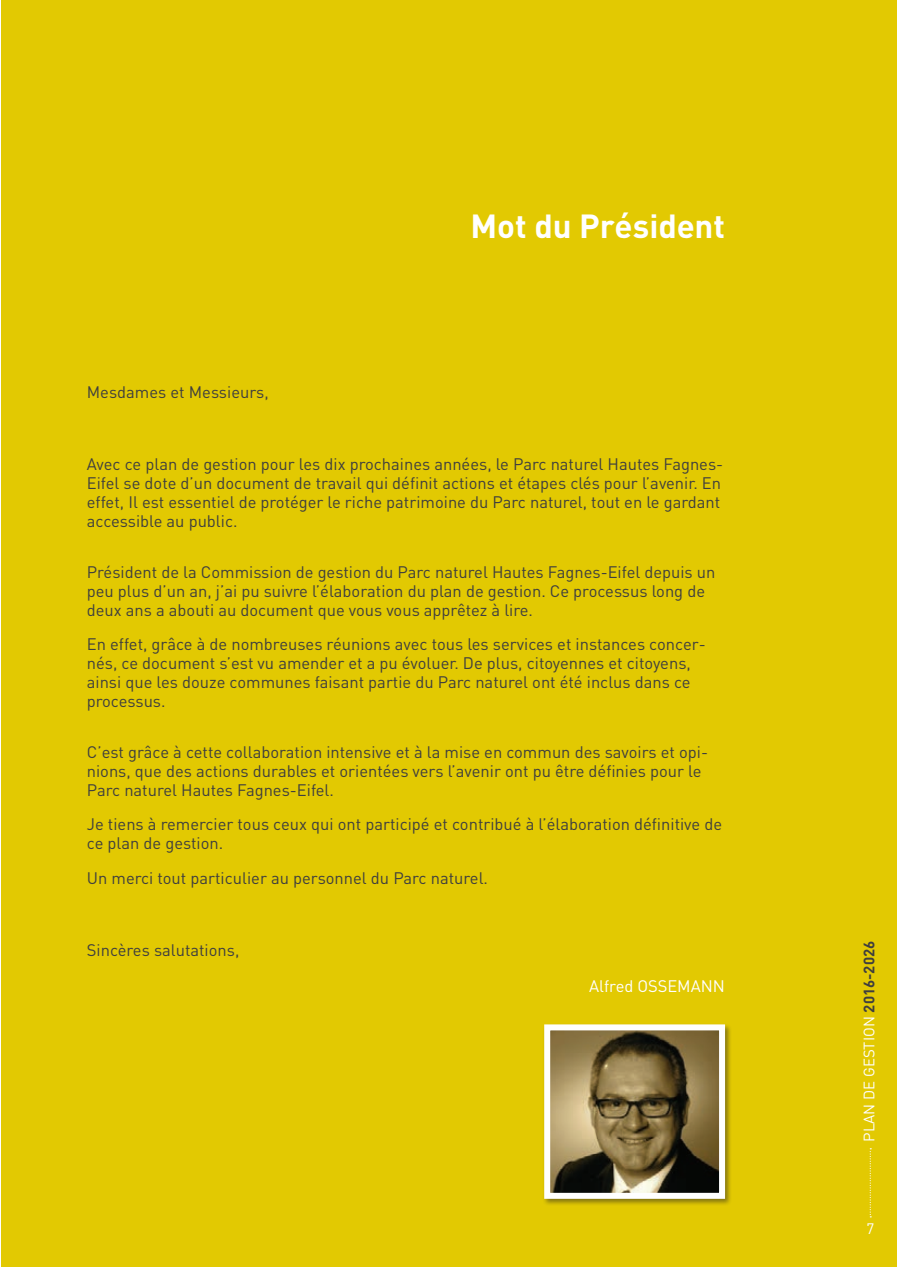
<style>
.page{position:relative;width:897px;height:1267px;background:#fff}
.page>*{position:absolute;margin:0;border:0;box-sizing:border-box;transform-origin:0 0}
.t1{font:700 33px "DIN Pro";letter-spacing:-.005em;color:#fff}
.t2{font:16.5px/18.9px "DIN Pro";color:#3e3e3f}
.t3{font:16.5px "DIN Pro";color:#fff}
.t4{font:15px "DIN Pro";color:#fff}
.s1{font-weight:700;color:#3e3e3f}
</style>
<div class="page">
<div style="left:2px;top:0;width:894px;height:1266px;background:#e2c902"></div>
<svg style="left:869px;top:1148px;width:2px;height:69px"></svg>
<div style="left:542px;top:1022px;width:190px;height:184px;background:#231f20;opacity:.49"></div>
<img style="left:551px;top:1031px;width:167px;height:160px">
<div style="left:544px;top:1024px;width:181px;height:174px;border:6px solid #fff"></div>
<p class="t2" style="left:87px;top:382px;width:183px">Mesdames et Messieurs,</p>
<h1 class="t1" style="left:470px;top:203px;width:256px">Mot du Président</h1>
<p class="t2" style="left:87px;top:454px;width:638px">Avec ce plan de gestion pour les dix prochaines années, le Parc naturel Hautes Fagnes-Eifel se dote d’un document de travail qui définit actions et étapes clés pour l’avenir. En effet, Il est essentiel de protéger le riche patrimoine du Parc naturel, tout en le gardant accessible au public.</p>
<p class="t2" style="left:87px;top:562px;width:630px">Président de la Commission de gestion du Parc naturel Hautes Fagnes-Eifel depuis un peu plus d’un an, j’ai pu suivre l’élaboration du plan de gestion. Ce processus long de deux ans a abouti au document que vous vous apprêtez à lire.</p>
<p class="t2" style="left:87px;top:634px;width:620px">En effet, grâce à de nombreuses réunions avec tous les services et instances concer&shy;nés, ce document s’est vu amender et a pu évoluer. De plus, citoyennes et citoyens, ainsi que les douze communes faisant partie du Parc naturel ont été inclus dans ce processus.</p>
<p class="t2" style="left:87px;top:742px;width:622px">C’est grâce à cette collaboration intensive et à la mise en commun des savoirs et opi&shy;nions, que des actions durables et orientées vers l’avenir ont pu être définies pour le<br>Parc naturel Hautes Fagnes-Eifel.</p>
<p class="t2" style="left:87px;top:814px;width:636px">Je tiens à remercier tous ceux qui ont participé et contribué à l’élaboration définitive de ce plan de gestion.</p>
<p class="t2" style="left:87px;top:868px;width:402px">Un merci tout particulier au personnel du Parc naturel.</p>
<p class="t2" style="left:87px;top:940px;width:154px">Sincères salutations,</p>
<p class="t3" style="left:589px;top:975px;width:137px">Alfred OSSEMANN</p>
<p class="t4" style="left:858px;top:1141px;width:202px;rotate:-90deg">PLAN DE GESTION <span class="s1">2016-2026</span></p>
<p class="t4" style="left:866px;top:1218px;width:9px">7</p>
</div>
